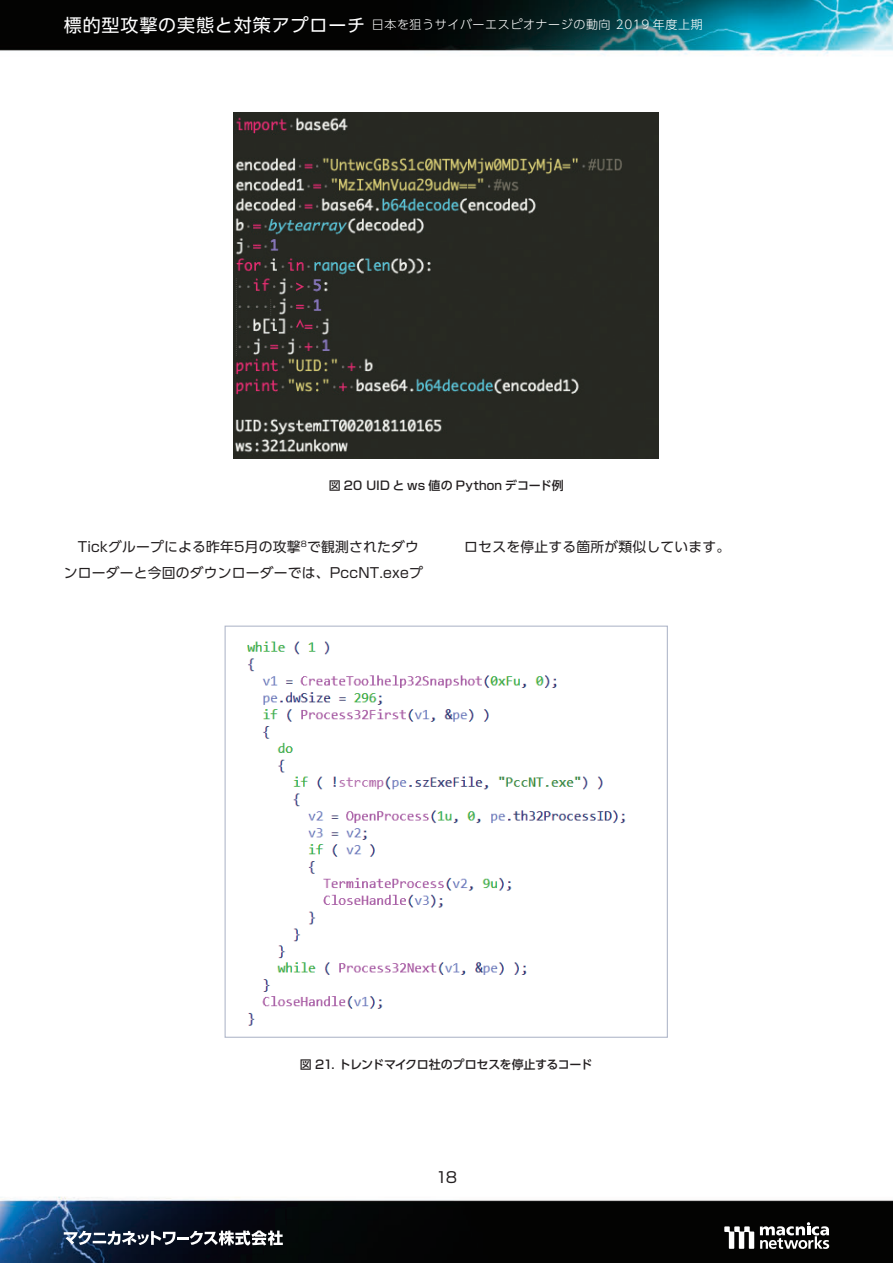
<style>
.page{position:relative;width:893px;height:1263px;background:#fff}
.page>*{position:absolute;margin:0;border:0;box-sizing:border-box;transform-origin:0 0}
.t1{font:15px "Shin Go Pro";color:#231f20}
.t2{font:13.8px/26.2px "UD Shin Go Pro";letter-spacing:.015em;color:#231f20;text-align:right}
.t3{font:300 12px "UD Shin Go Pro";letter-spacing:.05em;color:#fff}
.t4{font:500 12px "UD Shin Go Pro";letter-spacing:-.025em;color:#231f20}
.t5{font:500 12px "Shin Go Pro";letter-spacing:.015em;color:#231f20}
.s1{font-weight:400;font-size:18px}
.s2{font-family:"UD Shin Go Pro"}
.s3{font-family:"Shin Go Pro"}
</style>
<div class="page">
<img style="left:0;top:0;width:893px;height:1263px">
<svg style="left:724px;top:1226px;width:30px;height:23px"></svg>
<svg style="left:760px;top:1222px;width:69px;height:27px"></svg>
<svg style="left:64px;top:1230px;width:219px;height:15px"></svg>
<div style="left:225px;top:626px;width:443px;height:412px;background:#fff;border:1px solid #b2b9cb"></div>
<img style="left:234px;top:113px;width:425px;height:346px">
<img style="left:247px;top:641px;width:379px;height:385px">
<p class="t3" style="left:64px;top:15px;width:640px"><span class="s1">標的型攻撃の実態と対策アプローチ</span>日本を狙うサイバーエスピオナージの動向 2019 年度上期</p>
<p class="t5" style="left:329px;top:476px;width:237px"><span class="s2">図</span> 20 UID <span class="s2">と</span> ws <span class="s2">値の</span> Python <span class="s2">デコード例</span></p>
<p class="t2" style="left:64px;top:533px;width:360px"><span class="s3">Tick</span>グループによる昨年<span class="s3">5</span>月の攻撃<sup>8</sup>で観測されたダウ<br>ンローダーと今回のダウンローダーでは<span class="s3">、PccNT.exe</span>プ</p>
<p class="t2" style="left:464px;top:533px;width:267px">ロセスを停止する箇所が類似しています<span class="s3">。</span></p>
<p class="t4" style="left:300px;top:1055px;width:294px">図 <span class="s3">21.</span> トレンドマイクロ社のプロセスを停止するコード</p>
<p class="t1" style="left:436px;top:1165px;width:23px">18</p>
</div>
